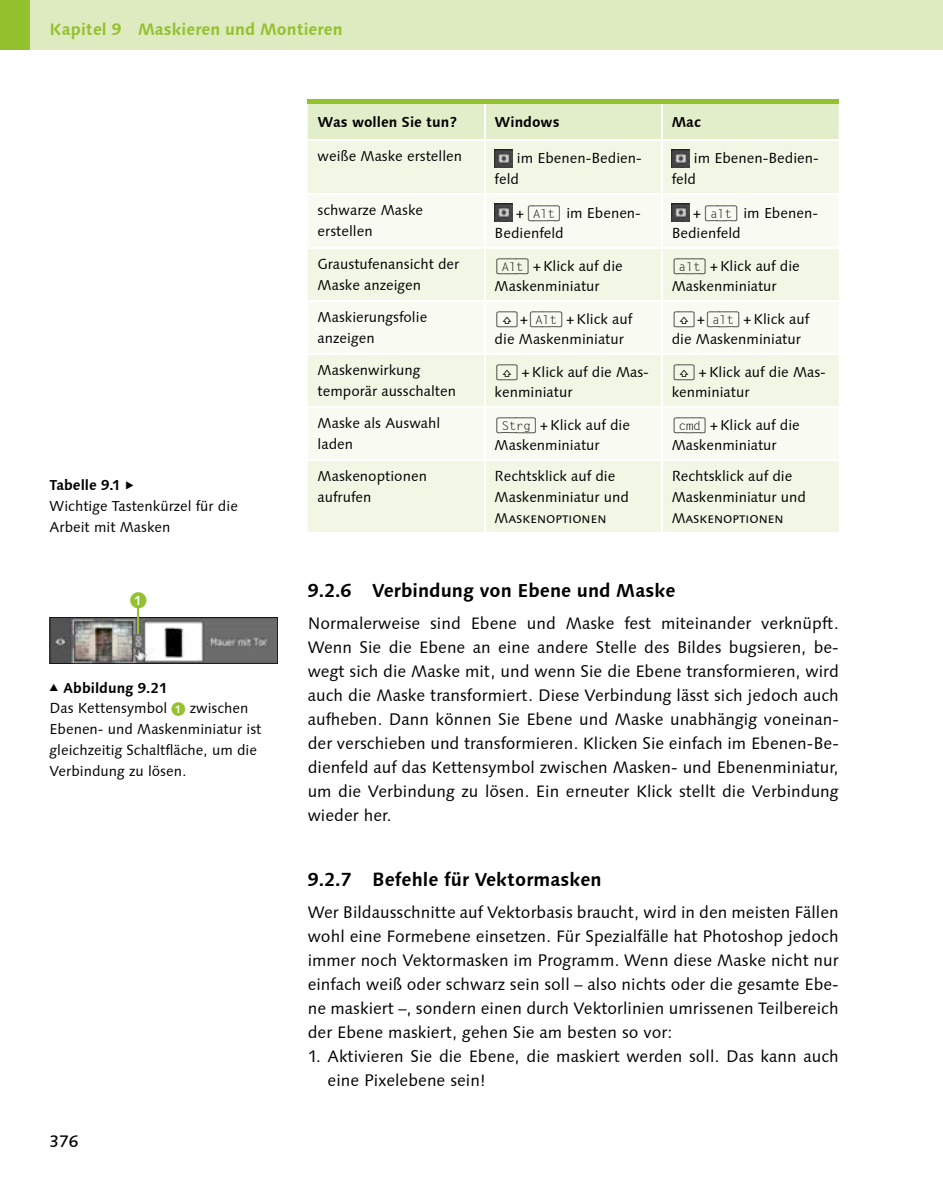
<style>
.page{position:relative;width:943px;height:1191px;background:#fff}
.page>*{position:absolute;margin:0;border:0;box-sizing:border-box;transform-origin:0 0}
.t1{font:700 18.9px "Syntax Next LT Pro";color:#000}
.t2{font:16.62px/24px "Syntax Next LT Pro";color:#000;text-align:justify}
.t3{font:700 16.62px "Syntax Next LT Pro";color:#94c12e}
.t4{font:500 16.62px "Syntax Next LT Pro";color:#000}
.t5{font:16.62px "Galileo Press Callout";color:#94c12e}
.t6{font:14.35px/20.7px "Syntax Next LT Pro";color:#000}
.t7{font:700 14.35px "Syntax Next LT Pro";color:#000}
.t8{font:14.17px "Syntax Next LT Pro";color:#000}
.s1{font-weight:700}
.s2{font-family:"European Pi X";font-size:10.5px}
.s3{font-family:"Galileo Press Callout";font-size:14px;color:#94c12e}
.s4{font-family:"Keyboard Universal"}
</style>
<div class="page">
<div style="left:0;top:0;width:943px;height:50px;background:#deeabf"></div>
<div style="left:0;top:0;width:30px;height:50px;background:#94c12e"></div>
<div style="left:308px;top:104px;width:530px;height:35px;background:#e2edc9"></div>
<div style="left:308px;top:141px;width:530px;height:391px;background:#f1f6e5"></div>
<svg style="left:308px;top:195px;width:530px;height:264px;fill:#f9fbf3"></svg>
<hr style="left:484px;top:104px;width:1px;height:35px;background:#fff">
<hr style="left:661px;top:104px;width:1px;height:35px;background:#fff">
<hr style="left:484px;top:141px;width:1px;height:52px;background:#fff">
<hr style="left:661px;top:141px;width:1px;height:52px;background:#fff">
<hr style="left:308px;top:193px;width:176px;height:2px;background:#fff">
<hr style="left:484px;top:193px;width:177px;height:2px;background:#fff">
<hr style="left:484px;top:195px;width:1px;height:52px;background:#fff">
<hr style="left:661px;top:193px;width:177px;height:2px;background:#fff">
<hr style="left:661px;top:195px;width:1px;height:52px;background:#fff">
<hr style="left:308px;top:247px;width:176px;height:2px;background:#fff">
<hr style="left:484px;top:247px;width:177px;height:2px;background:#fff">
<hr style="left:484px;top:249px;width:1px;height:51px;background:#fff">
<hr style="left:661px;top:247px;width:177px;height:2px;background:#fff">
<hr style="left:661px;top:249px;width:1px;height:51px;background:#fff">
<hr style="left:308px;top:300px;width:176px;height:2px;background:#fff">
<hr style="left:484px;top:300px;width:177px;height:2px;background:#fff">
<hr style="left:484px;top:302px;width:1px;height:51px;background:#fff">
<hr style="left:661px;top:300px;width:177px;height:2px;background:#fff">
<hr style="left:661px;top:302px;width:1px;height:51px;background:#fff">
<hr style="left:308px;top:353px;width:176px;height:2px;background:#fff">
<hr style="left:484px;top:353px;width:177px;height:2px;background:#fff">
<hr style="left:484px;top:355px;width:1px;height:51px;background:#fff">
<hr style="left:661px;top:353px;width:177px;height:2px;background:#fff">
<hr style="left:661px;top:355px;width:1px;height:51px;background:#fff">
<hr style="left:308px;top:406px;width:176px;height:2px;background:#fff">
<hr style="left:484px;top:406px;width:177px;height:2px;background:#fff">
<hr style="left:484px;top:408px;width:1px;height:51px;background:#fff">
<hr style="left:661px;top:406px;width:177px;height:2px;background:#fff">
<hr style="left:661px;top:408px;width:1px;height:51px;background:#fff">
<hr style="left:308px;top:459px;width:176px;height:2px;background:#fff">
<hr style="left:484px;top:459px;width:177px;height:2px;background:#fff">
<hr style="left:484px;top:461px;width:1px;height:71px;background:#fff">
<hr style="left:661px;top:459px;width:177px;height:2px;background:#fff">
<hr style="left:661px;top:461px;width:1px;height:71px;background:#fff">
<div style="left:308px;top:99px;width:176px;height:5px;background:#94c12e"></div>
<div style="left:484px;top:99px;width:177px;height:5px;background:#94c12e"></div>
<div style="left:661px;top:99px;width:177px;height:5px;background:#94c12e"></div>
<img style="left:494px;top:150px;width:18px;height:17px">
<img style="left:671px;top:150px;width:18px;height:17px">
<img style="left:494px;top:204px;width:18px;height:17px">
<img style="left:671px;top:204px;width:18px;height:17px">
<svg style="left:50px;top:606px;width:228px;height:58px"></svg>
<p class="t3" style="left:50px;top:18px;width:294px">Kapitel 9 Maskieren und Montieren</p>
<p class="t6" style="left:50px;top:475px;width:190px"><span class="s1">Tabelle 9.1</span> <span class="s2">E<br></span>Wichtige Tastenkürzel für die<br>Arbeit mit Masken</p>
<p class="t5" style="left:130px;top:592px;width:18px">a</p>
<p class="t6" style="left:50px;top:677px;width:213px"><span class="s2">G</span> <span class="s1">Abbildung 9.21<br></span>Das Kettensymbol <span class="s3">1</span> zwischen<br>Ebenen- und Maskenminiatur ist gleichzeitig Schaltfläche, um die<br>Verbindung zu lösen.</p>
<p class="t4" style="left:50px;top:1130px;width:30px">376</p>
<p class="t7" style="left:317px;top:113px;width:141px">Was wollen Sie tun?</p>
<p class="t7" style="left:494px;top:113px;width:66px">Windows</p>
<p class="t7" style="left:671px;top:113px;width:31px">Mac</p>
<p class="t6" style="left:317px;top:145px;width:146px">weiße Maske erstellen</p>
<p class="t6" style="left:494px;top:148px;width:149px;text-indent:22px">im Ebenen-Bedien&shy;feld</p>
<p class="t6" style="left:671px;top:148px;width:149px;text-indent:22px">im Ebenen-Bedien&shy;feld</p>
<p class="t6" style="left:317px;top:199px;width:107px">schwarze Maske erstellen</p>
<p class="t6" style="left:494px;top:202px;width:148px;text-indent:21px">+ <span class="s4">(ALT)</span> im Ebenen-<br>Bedienfeld</p>
<p class="t6" style="left:671px;top:202px;width:148px;text-indent:21px">+ <span class="s4">(ALT)</span> im Ebenen-<br>Bedienfeld</p>
<p class="t6" style="left:317px;top:254px;width:143px">Graustufenansicht der<br>Maske anzeigen</p>
<p class="t6" style="left:494px;top:255px;width:130px"><span class="s4">(ALT)</span> + Klick auf die<br>Maskenminiatur</p>
<p class="t6" style="left:671px;top:255px;width:130px"><span class="s4">(ALT)</span> + Klick auf die<br>Maskenminiatur</p>
<p class="t6" style="left:317px;top:307px;width:111px">Maskierungsfolie anzeigen</p>
<p class="t6" style="left:494px;top:308px;width:139px"><span class="s4">(ª)</span>+<span class="s4">(ALT)</span> + Klick auf die Maskenminiatur</p>
<p class="t6" style="left:671px;top:308px;width:139px"><span class="s4">(ª)</span>+<span class="s4">(ALT)</span> + Klick auf die Maskenminiatur</p>
<p class="t6" style="left:317px;top:360px;width:140px">Maskenwirkung temporär ausschalten</p>
<p class="t6" style="left:494px;top:361px;width:156px"><span class="s4">(ª)</span> + Klick auf die Mas&shy;kenminiatur</p>
<p class="t6" style="left:671px;top:361px;width:156px"><span class="s4">(ª)</span> + Klick auf die Mas&shy;kenminiatur</p>
<p class="t6" style="left:317px;top:413px;width:124px">Maske als Auswahl laden</p>
<p class="t6" style="left:494px;top:414px;width:137px"><span class="s4">(STRG)</span> + Klick auf die<br>Maskenminiatur</p>
<p class="t6" style="left:671px;top:414px;width:130px"><span class="s4">(CMD)</span> + Klick auf die<br>Maskenminiatur</p>
<p class="t6" style="left:317px;top:466px;width:111px">Maskenoptionen aufrufen</p>
<p class="t6" style="left:494px;top:466px;width:136px">Rechtsklick auf die<br>Maskenminiatur und</p>
<p class="t8" style="left:494px;top:509px;width:113px">Maskenoptionen</p>
<p class="t6" style="left:671px;top:466px;width:136px">Rechtsklick auf die<br>Maskenminiatur und</p>
<p class="t8" style="left:671px;top:509px;width:113px">Maskenoptionen</p>
<p class="t1" style="left:308px;top:578px;width:369px">9.2.6 Verbindung von Ebene und Maske</p>
<p class="t2" style="left:308px;top:611px;width:532px">Normalerweise sind Ebene und Maske fest miteinander verknüpft.<br>Wenn Sie die Ebene an eine andere Stelle des Bildes bugsieren, be&shy;wegt sich die Maske mit, und wenn Sie die Ebene transformieren, wird auch die Maske transformiert. Diese Verbindung lässt sich jedoch auch aufheben. Dann können Sie Ebene und Maske unabhängig voneinan&shy;der verschieben und transformieren. Klicken Sie einfach im Ebenen-Be&shy;dienfeld auf das Kettensymbol zwischen Masken- und Ebenenminiatur, um die Verbindung zu lösen. Ein erneuter Klick stellt die Verbindung wieder her.</p>
<p class="t1" style="left:308px;top:867px;width:295px">9.2.7 Befehle für Vektormasken</p>
<p class="t2" style="left:308px;top:899px;width:532px">Wer Bildausschnitte auf Vektorbasis braucht, wird in den meisten Fällen wohl eine Formebene einsetzen. Für Spezialfälle hat Photoshop jedoch immer noch Vektormasken im Programm. Wenn diese Maske nicht nur einfach weiß oder schwarz sein soll – also nichts oder die gesamte Ebe&shy;ne maskiert –, sondern einen durch Vektorlinien umrissenen Teilbereich der Ebene maskiert, gehen Sie am besten so vor:</p>
<p class="t2" style="left:327px;top:1044px;width:513px;text-indent:-20px">1. Aktivieren Sie die Ebene, die maskiert werden soll. Das kann auch eine Pixelebene sein!</p>
</div>
